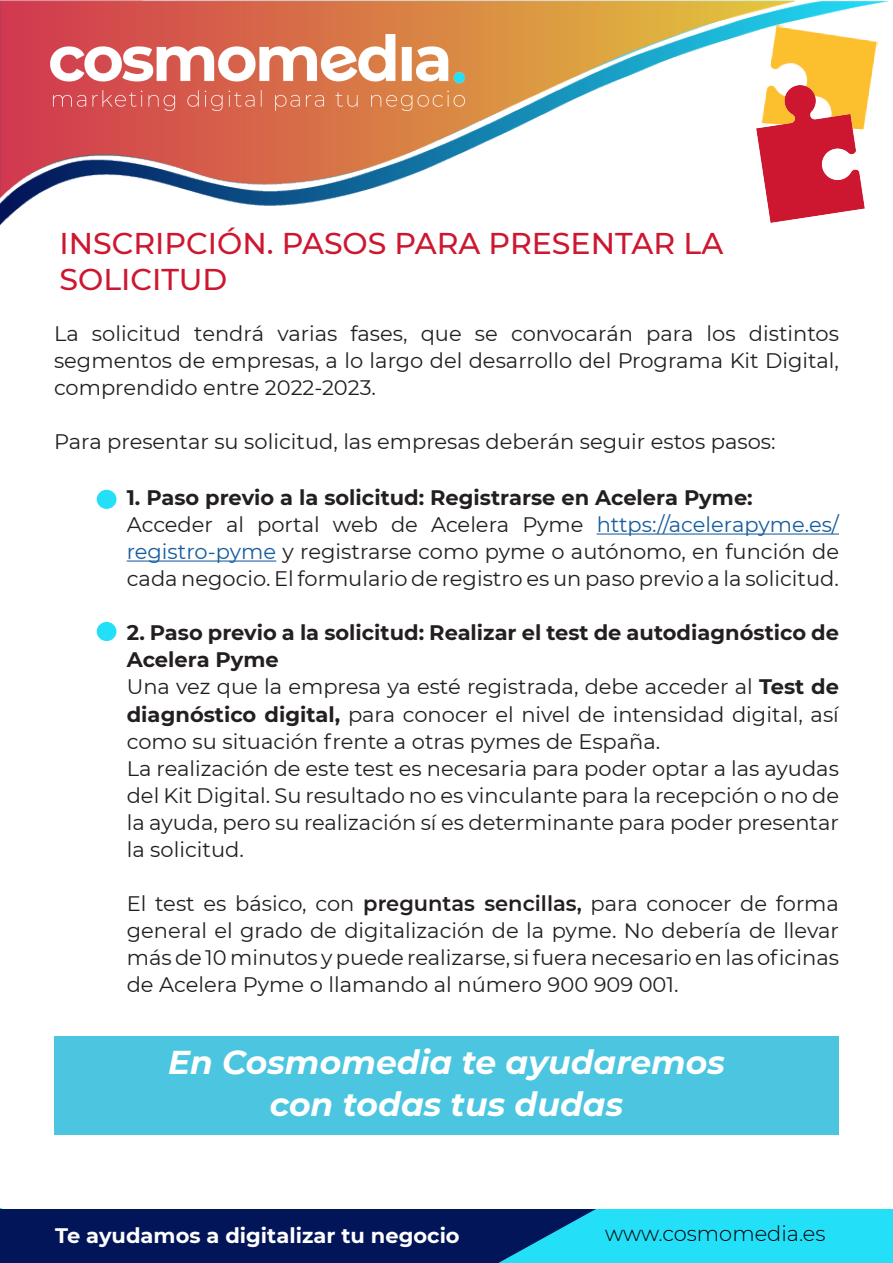
<style>
.page{position:relative;width:893px;height:1263px;background:#fff}
.page>*{position:absolute;margin:0;border:0;box-sizing:border-box;transform-origin:0 0}
.t1{font:italic 700 33px "Montserrat";color:#fff}
.t2{font:500 30px "Montserrat";color:#cd1730}
.t3{font:21px/27px "Montserrat";color:#231f20;text-align:justify}
.t4{font:700 21px/27px "Montserrat";color:#231f20}
.t5{font:700 21px "Montserrat";color:#fff}
.t6{font:300 21px "Montserrat";color:#000001}
.s1{color:#175d9e}
.s2{font-weight:700}
.s3{font-weight:600}
</style>
<div class="page">
<svg style="left:0;top:1209px;width:893px;height:54px;background:#0f6396"></svg>
<hr style="left:597px;top:533px;width:242px;height:2px;background:#175d9e">
<hr style="left:127px;top:560px;width:149px;height:2px;background:#175d9e">
<img style="left:0;top:0;width:889px;height:225px">
<img style="left:51px;top:34px;width:414px;height:77px">
<div style="left:97px;top:490px;width:19px;height:19px;background:#23dff8;border-radius:50%"></div>
<div style="left:97px;top:622px;width:19px;height:19px;background:#23dff8;border-radius:50%"></div>
<div style="left:54px;top:1036px;width:785px;height:98px;background:#4cc6e0"></div>
<p class="t2" style="left:60px;top:223px;width:665px">INSCRIPCIÓN. PASOS PARA PRESENTAR LA</p>
<p class="t2" style="left:60px;top:259px;width:169px">SOLICITUD</p>
<p class="t3" style="left:54px;top:319px;width:786px">La solicitud tendrá varias fases, que se convocarán para los distintos segmentos de empresas, a lo largo del desarrollo del Programa Kit Digital, comprendido entre 2022-2023.</p>
<p class="t3" style="left:54px;top:427px;width:723px">Para presentar su solicitud, las empresas deberán seguir estos pasos:</p>
<p class="t4" style="left:127px;top:483px;width:627px">1. Paso previo a la solicitud: Registrarse en Acelera Pyme:</p>
<p class="t3" style="left:127px;top:511px;width:714px">Acceder al portal web de Acelera Pyme <span class="s1">https://acelerapyme.es/ registro-pyme</span> y registrarse como pyme o autónomo, en función de cada negocio. El formulario de registro es un paso previo a la solicitud.</p>
<p class="t4" style="left:127px;top:618px;width:714px">2. Paso previo a la solicitud: Realizar el test de autodiagnóstico de<br>Acelera Pyme</p>
<p class="t3" style="left:127px;top:673px;width:714px">Una vez que la empresa ya esté registrada, debe acceder al <span class="s2">Test de diagnóstico digital,</span> para conocer el nivel de intensidad digital, así como su situación frente a otras pymes de España.</p>
<p class="t3" style="left:127px;top:754px;width:714px">La realización de este test es necesaria para poder optar a las ayudas del Kit Digital. Su resultado no es vinculante para la recepción o no de la ayuda, pero su realización sí es determinante para poder presentar la solicitud.</p>
<p class="t3" style="left:127px;top:889px;width:714px">El test es básico, con <span class="s3">preguntas sencillas,</span> para conocer de forma general el grado de digitalización de la pyme. No debería de llevar más de 10 minutos y puede realizarse, si fuera necesario en las oficinas de Acelera Pyme o llamando al número 900 909 001.</p>
<p class="t1" style="left:168px;top:1038px;width:558px">En Cosmomedia te ayudaremos</p>
<p class="t1" style="left:270px;top:1080px;width:355px">con todas tus dudas</p>
<p class="t5" style="left:55px;top:1220px;width:406px">Te ayudamos a digitalizar tu negocio</p>
<p class="t6" style="left:605px;top:1219px;width:222px">www.cosmomedia.es</p>
</div>
